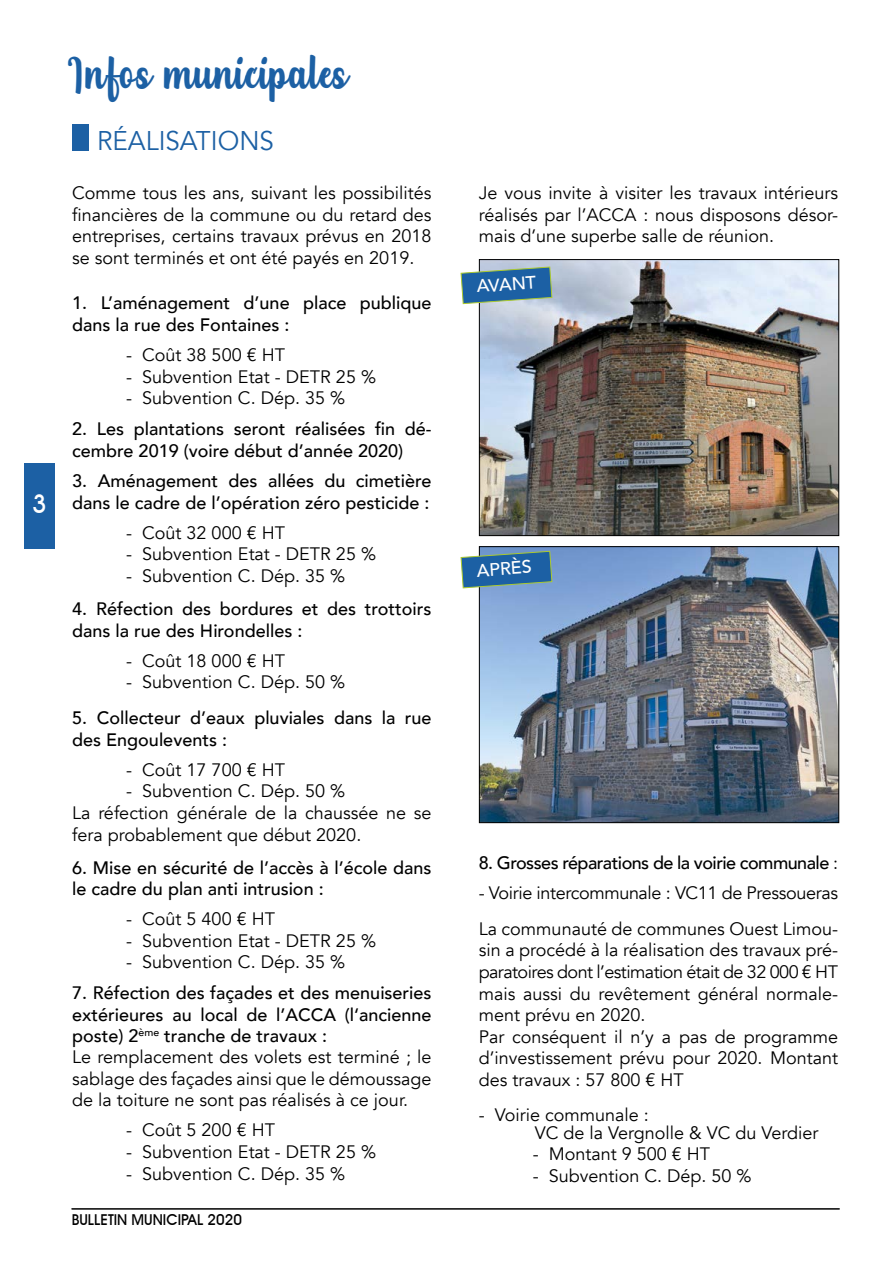
<style>
.page{position:relative;width:893px;height:1263px;background:#fff}
.page>*{position:absolute;margin:0;border:0;box-sizing:border-box;transform-origin:0 0}
.t1{font:46.5px "aquarium";color:#1c60a4}
.t2{font:27px "Avenir";color:#1c60a4;scale:.96 1}
.t3{font:500 25.5px "Avant Garde IT Cby BT";color:#fff}
.t4{font:18px/21.6px "Avenir";color:#000}
.t5{font:500 18px/21.6px "Avenir";color:#000}
.t6{font:18px/36px "Avenir";letter-spacing:-.02em;color:#000}
.t7{font:500 18px "Avenir";letter-spacing:-.03em;color:#000}
.t8{font:500 18px "Avenir";color:#fff}
.t9{font:500 15px "Avant Garde IT Cby BT";color:#000}
.s1{font-weight:500}
.s2{font-weight:400}
</style>
<div class="page">
<div style="left:24px;top:464px;width:31px;height:85px;background:#1c60a4"></div>
<hr style="left:72px;top:1208px;width:768px;height:2px;background:#000">
<div style="left:72px;top:125px;width:17px;height:26px;background:#1c60a4"></div>
<img style="left:481px;top:261px;width:356px;height:273px">
<div style="left:479px;top:259px;width:360px;height:277px;border:1px solid #000"></div>
<img style="left:481px;top:548px;width:356px;height:273px">
<div style="left:479px;top:546px;width:360px;height:277px;border:1px solid #000"></div>
<svg style="left:461px;top:551px;width:91px;height:37px"></svg>
<svg style="left:461px;top:267px;width:91px;height:37px"></svg>
<h3 class="t3" style="left:32px;top:488px;width:16px">3</h3>
<h1 class="t1" style="left:72px;top:43px;width:278px">Infos municipales</h1>
<h2 class="t2" style="left:97px;top:125px;width:186px">RÉALISATIONS</h2>
<p class="t4" style="left:72px;top:182px;width:361px;text-align:justify">Comme tous les ans, suivant les possibilités financières de la commune ou du retard des entreprises, certains travaux prévus en 2018 se sont terminés et ont été payés en 2019.</p>
<p class="t5" style="left:72px;top:291px;width:361px">1. L’aménagement d’une place publique dans la rue des Fontaines :</p>
<p class="t4" style="left:126px;top:344px;width:160px">- Coût 38 500 € HT</p>
<p class="t4" style="left:126px;top:366px;width:251px">- Subvention Etat - DETR 25 %</p>
<p class="t4" style="left:126px;top:388px;width:220px">- Subvention C. Dép. 35 %</p>
<p class="t5" style="left:72px;top:417px;width:361px">2. Les plantations seront réalisées fin dé&shy;cembre 2019 (voire début d’année 2020)</p>
<p class="t5" style="left:72px;top:469px;width:361px">3. Aménagement des allées du cimetière dans le cadre de l’opération zéro pesticide :</p>
<p class="t4" style="left:126px;top:522px;width:160px">- Coût 32 000 € HT</p>
<p class="t4" style="left:126px;top:544px;width:251px">- Subvention Etat - DETR 25 %</p>
<p class="t4" style="left:126px;top:565px;width:220px">- Subvention C. Dép. 35 %</p>
<p class="t5" style="left:72px;top:597px;width:361px">4. Réfection des bordures et des trottoirs dans la rue des Hirondelles :</p>
<p class="t4" style="left:126px;top:650px;width:160px">- Coût 18 000 € HT</p>
<p class="t4" style="left:126px;top:671px;width:220px">- Subvention C. Dép. 50 %</p>
<p class="t5" style="left:72px;top:706px;width:361px">5. Collecteur d’eaux pluviales dans la rue des Engoulevents :</p>
<p class="t4" style="left:126px;top:759px;width:160px">- Coût 17 700 € HT</p>
<p class="t4" style="left:72px;top:781px;width:361px;text-indent:54px">- Subvention C. Dép. 50 %<br>La réfection générale de la chaussée ne se fera probablement que début 2020.</p>
<p class="t5" style="left:72px;top:855px;width:361px">6. Mise en sécurité de l’accès à l’école dans le cadre du plan anti intrusion :</p>
<p class="t4" style="left:126px;top:908px;width:150px">- Coût 5 400 € HT</p>
<p class="t4" style="left:126px;top:930px;width:251px">- Subvention Etat - DETR 25 %</p>
<p class="t4" style="left:126px;top:952px;width:220px">- Subvention C. Dép. 35 %</p>
<p class="t4" style="left:72px;top:982px;width:361px"><span class="s1">7. Réfection des façades et des menuiseries extérieures au local de l’ACCA (l‘ancienne poste) 2</span><sup>ème</sup> <span class="s1">tranche de travaux :<br></span>Le remplacement des volets est terminé ; le sablage des façades ainsi que le démoussage de la toiture ne sont pas réalisés à ce jour.</p>
<p class="t4" style="left:126px;top:1120px;width:150px">- Coût 5 200 € HT</p>
<p class="t4" style="left:126px;top:1141px;width:251px">- Subvention Etat - DETR 25 %</p>
<p class="t4" style="left:126px;top:1163px;width:220px">- Subvention C. Dép. 35 %</p>
<p class="t9" style="left:72px;top:1210px;width:172px">BULLETIN MUNICIPAL 2020</p>
<p class="t4" style="left:479px;top:182px;width:361px;text-align:justify">Je vous invite à visiter les travaux intérieurs réalisés par l’ACCA : nous disposons désor&shy;mais d’une superbe salle de réunion.</p>
<p class="t8" style="left:475px;top:271px;width:61px;rotate:-4deg">AVANT</p>
<p class="t8" style="left:475px;top:555px;width:57px;rotate:-4deg">APRÈS</p>
<p class="t7" style="left:479px;top:847px;width:361px">8. Grosses réparations de la voirie communale <span class="s2">:</span></p>
<p class="t6" style="left:479px;top:875px;width:361px">- Voirie intercommunale : VC11 de Pressoueras<br>La communauté de communes Ouest Limou-</p>
<p class="t4" style="left:479px;top:940px;width:361px">sin a procédé à la réalisation des travaux pré&shy;paratoires dont l’estimation était de 32 000 € HT mais aussi du revêtement général normale&shy;ment prévu en 2020.<br>Par conséquent il n’y a pas de programme d’investissement prévu pour 2020. Montant des travaux : 57 800 € HT</p>
<p class="t4" style="left:535px;top:1106px;width:285px;line-height:18px;text-indent:-56px">- Voirie communale :<br>VC de la Vergnolle &amp; VC du Verdier</p>
<p class="t4" style="left:533px;top:1143px;width:179px">- Montant 9 500 € HT</p>
<p class="t4" style="left:533px;top:1165px;width:220px">- Subvention C. Dép. 50 %</p>
</div>
